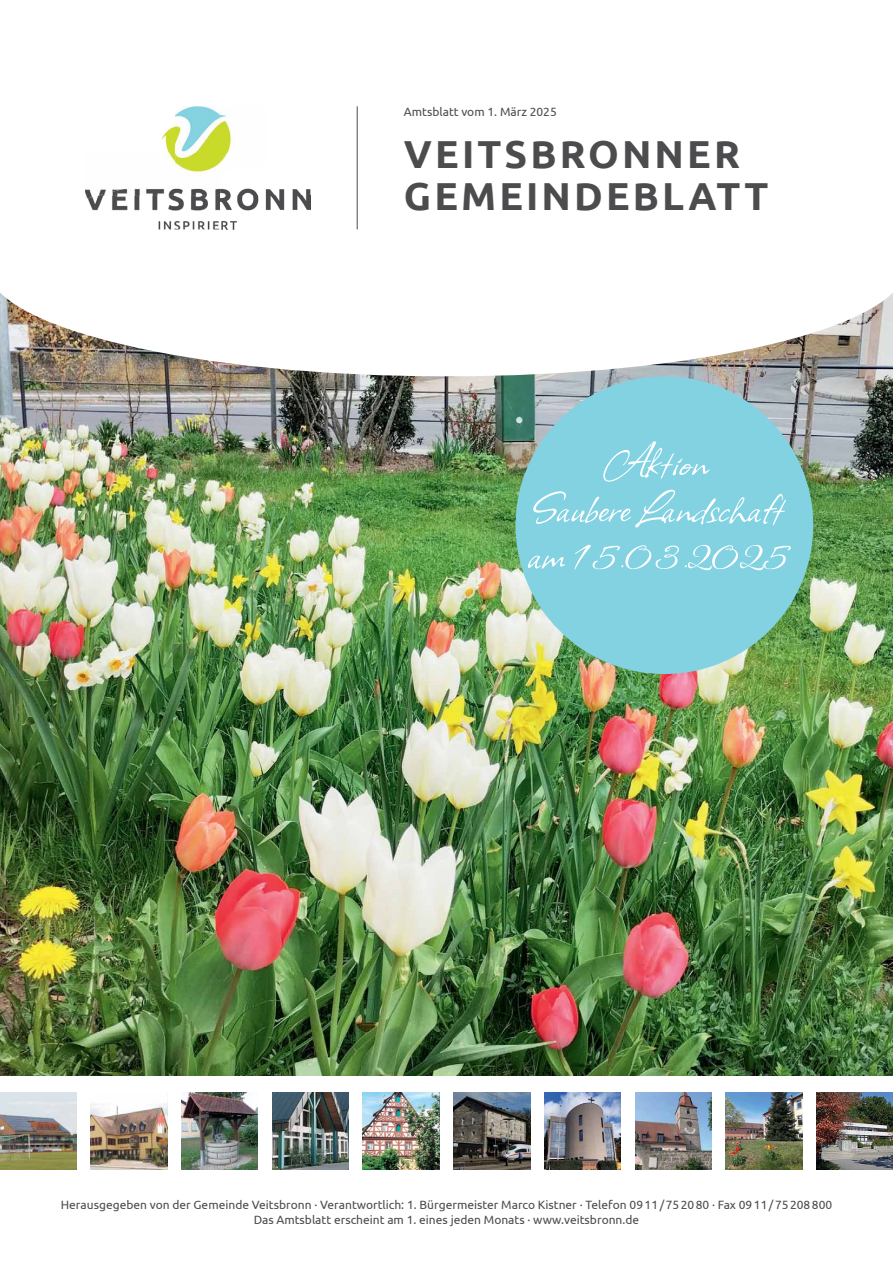
<style>
.page{position:relative;width:893px;height:1263px;background:#fff}
.page>*{position:absolute;margin:0;border:0;box-sizing:border-box;transform-origin:0 0}
.t1{font:51px/46.5px "Allison ROB";color:#fff;text-align:center}
.t2{font:700 39px/42px "Ubuntu";letter-spacing:.08em;color:#4c4c4e}
.t3{font:12px/15px "Ubuntu";color:#4c4c4e;text-align:center}
</style>
<div class="page">
<img style="left:0;top:376px;width:893px;height:700px">
<svg style="left:0;top:157px;width:893px;height:219px"></svg>
<hr style="left:357px;top:106px;width:1px;height:123px;background:#4c4c4e">
<img style="left:161px;top:106px;width:72px;height:47px">
<img style="left:265px;top:157px;width:45px;height:5px">
<img style="left:85px;top:153px;width:90px;height:43px">
<img style="left:175px;top:153px;width:90px;height:19px">
<img style="left:97px;top:172px;width:123px;height:24px">
<img style="left:220px;top:162px;width:90px;height:34px">
<img style="left:85px;top:196px;width:225px;height:33px">
<div style="left:516px;top:376px;width:297px;height:298px;background:#83d2e2;border-radius:50%"></div>
<img style="left:91px;top:1104px;width:76px;height:65px">
<img style="left:181px;top:1093px;width:77px;height:76px">
<img style="left:272px;top:1093px;width:77px;height:76px">
<img style="left:363px;top:1093px;width:76px;height:76px">
<img style="left:454px;top:1093px;width:76px;height:76px">
<img style="left:544px;top:1093px;width:77px;height:76px">
<img style="left:635px;top:1093px;width:76px;height:76px">
<img style="left:726px;top:1093px;width:76px;height:76px">
<img style="left:816px;top:1093px;width:77px;height:76px">
<img style="left:0;top:1093px;width:77px;height:76px">
<p class="t3" style="left:404px;top:104px;width:154px">Amtsblatt vom 1. März 2025</p>
<h2 class="t2" style="left:404px;top:133px;width:366px">VEITSBRONNER<br>GEMEINDEBLATT</h2>
<h1 class="t1" style="left:528px;top:440px;width:262px">Aktion<br>Saubere Landschaft am 15.03.2025</h1>
<p class="t3" style="left:61px;top:1196px;width:773px">Herausgegeben von der Gemeinde Veitsbronn · Verantwortlich: 1. Bürgermeister Marco Kistner · Telefon 09 11 / 75 20 80 · Fax 09 11 / 75 208 800<br>Das Amtsblatt erscheint am 1. eines jeden Monats · www.veitsbronn.de</p>
</div>
